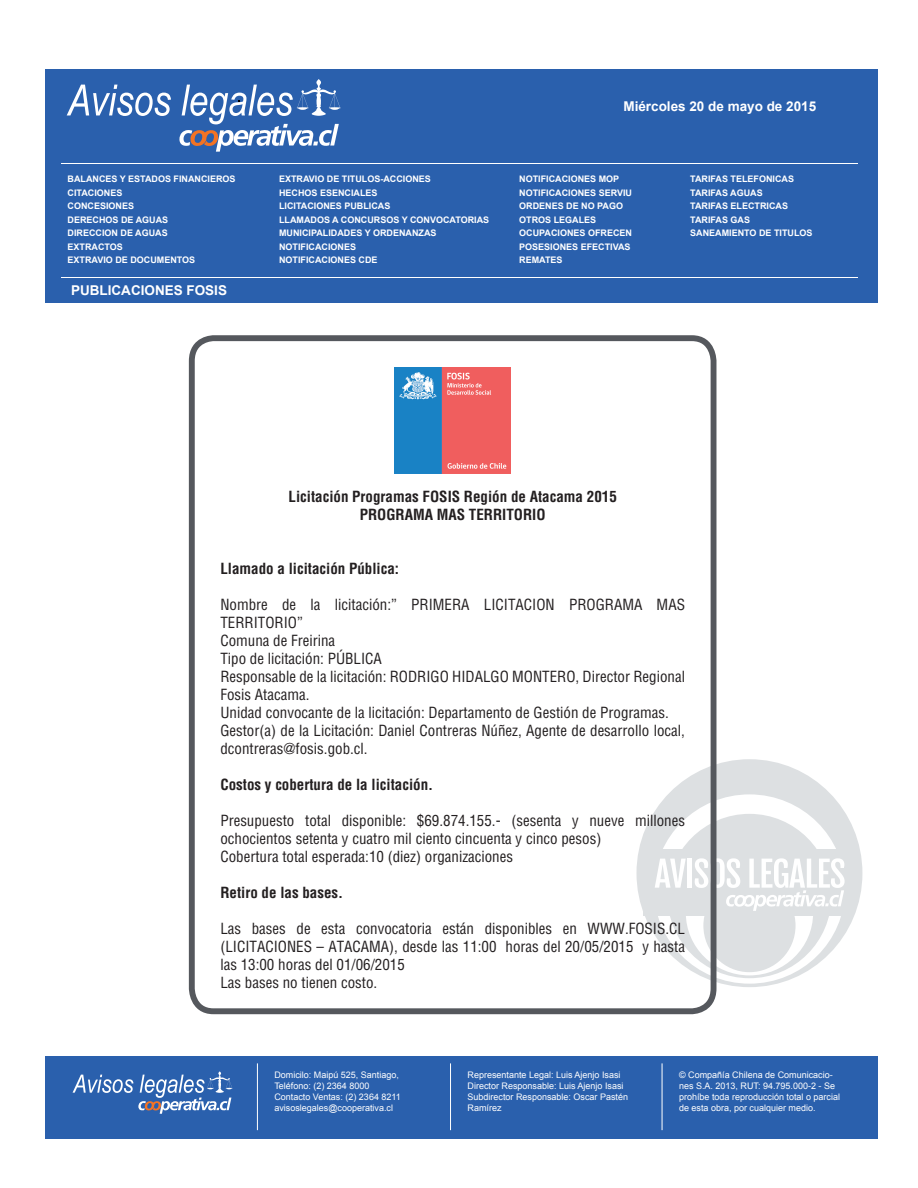
<style>
.page{position:relative;width:918px;height:1188px;background:#fff}
.page>*{position:absolute;margin:0;border:0;box-sizing:border-box;transform-origin:0 0}
.t1{font:condensed 15px/18px "Helvetica";color:#231f20}
.t2{font:700 condensed 15px/18px "Helvetica";color:#231f20;text-align:center}
.t3{font:700 13.5px "Arial";color:#fff}
.t4{font:700 9px/13.5px "Arial";color:#fff}
.t5{font:9px/10.8px "Arial";color:#fff}
</style>
<div class="page">
<svg style="left:636px;top:759px;width:227px;height:228px"></svg>
<div style="left:654px;top:794px;width:191px;height:190px;background:#fff;border-radius:50%"></div>
<div style="left:667px;top:814px;width:164px;height:164px;background:#dde0e2;border-radius:50%"></div>
<div style="left:686px;top:850px;width:127px;height:125px;background:#fff;border-radius:50%"></div>
<div style="left:703px;top:879px;width:93px;height:93px;background:#dde0e2;border-radius:50%"></div>
<div style="left:644px;top:849px;width:209px;height:66px;background:#dde0e2"></div>
<svg style="left:655px;top:859px;width:31px;height:29px"></svg>
<div style="left:687px;top:859px;width:5px;height:29px;background:#fff"></div>
<svg style="left:695px;top:858px;width:150px;height:53px"></svg>
<div style="left:46px;top:69px;width:832px;height:234px;background:#2a60ad"></div>
<div style="left:46px;top:1056px;width:832px;height:82px;background:#2a60ad"></div>
<hr style="left:450px;top:1063px;width:1px;height:67px;background:#fff">
<hr style="left:662px;top:1063px;width:1px;height:67px;background:#fff">
<hr style="left:257px;top:1063px;width:1px;height:67px;background:#fff">
<hr style="left:61px;top:163px;width:797px;height:1px;background:#fff">
<hr style="left:61px;top:277px;width:797px;height:1px;background:#fff">
<svg style="left:67px;top:85px;width:104px;height:31px"></svg>
<svg style="left:73px;top:1071px;width:160px;height:43px"></svg>
<div style="left:189px;top:335px;width:527px;height:679px;border:6px solid #55585d;border-radius:22px"></div>
<svg style="left:179px;top:79px;width:162px;height:73px"></svg>
<img style="left:395px;top:368px;width:115px;height:105px">
<p class="t3" style="left:623px;top:98px;width:194px">Miércoles 20 de mayo de 2015</p>
<p class="t4" style="left:68px;top:172px;width:170px">BALANCES Y ESTADOS FINANCIEROS<br>CITACIONES<br>CONCESIONES<br>DERECHOS DE AGUAS<br>DIRECCION DE AGUAS<br>EXTRACTOS<br>EXTRAVIO DE DOCUMENTOS</p>
<p class="t4" style="left:279px;top:172px;width:212px">EXTRAVIO DE TITULOS-ACCIONES<br>HECHOS ESENCIALES<br>LICITACIONES PUBLICAS<br>LLAMADOS A CONCURSOS Y CONVOCATORIAS<br>MUNICIPALIDADES Y ORDENANZAS<br>NOTIFICACIONES<br>NOTIFICACIONES CDE</p>
<p class="t4" style="left:519px;top:172px;width:114px">NOTIFICACIONES MOP<br>NOTIFICACIONES SERVIU<br>ORDENES DE NO PAGO<br>OTROS LEGALES<br>OCUPACIONES OFRECEN<br>POSESIONES EFECTIVAS<br>REMATES</p>
<p class="t4" style="left:690px;top:172px;width:124px">TARIFAS TELEFONICAS<br>TARIFAS AGUAS<br>TARIFAS ELECTRICAS<br>TARIFAS GAS<br>SANEAMIENTO DE TITULOS</p>
<p class="t3" style="left:71px;top:281px;width:158px">PUBLICACIONES FOSIS</p>
<p class="t2" style="left:289px;top:488px;width:330px">Licitación Programas FOSIS Región de Atacama 2015<br>PROGRAMA MAS TERRITORIO</p>
<p class="t2" style="left:220px;top:560px;width:180px">Llamado a licitación Pública:</p>
<p class="t1" style="left:220px;top:596px;width:466px">Nombre de la licitación:” PRIMERA LICITACION PROGRAMA MAS TERRITORIO”<br>Comuna de Freirina<br>Tipo de licitación: PÚBLICA<br>Responsable de la licitación: RODRIGO HIDALGO MONTERO, Director Regional Fosis Atacama.<br>Unidad convocante de la licitación: Departamento de Gestión de Programas.<br>Gestor(a) de la Licitación: Daniel Contreras Núñez, Agente de desarrollo local, dcontreras@fosis.gob.cl.</p>
<p class="t2" style="left:220px;top:776px;width:214px">Costos y cobertura de la licitación.</p>
<p class="t1" style="left:220px;top:812px;width:466px">Presupuesto total disponible: $69.874.155.- (sesenta y nueve millones ochocientos setenta y cuatro mil ciento cincuenta y cinco pesos)<br>Cobertura total esperada:10 (diez) organizaciones</p>
<p class="t2" style="left:220px;top:884px;width:124px">Retiro de las bases.</p>
<p class="t1" style="left:220px;top:920px;width:466px">Las bases de esta convocatoria están disponibles en WWW.FOSIS.CL (LICITACIONES – ATACAMA), desde las 11:00 horas del 20/05/2015 y hasta las 13:00 horas del 01/06/2015<br>Las bases no tienen costo.</p>
<p class="t5" style="left:274px;top:1070px;width:128px">Domicilo: Maipú 525, Santiago,<br>Teléfono: (2) 2364 8000<br>Contacto Ventas: (2) 2364 8211 avisoslegales@cooperativa.cl</p>
<p class="t5" style="left:468px;top:1070px;width:162px">Representante Legal: Luis Ajenjo Isasi<br>Director Responsable: Luis Ajenjo Isasi<br>Subdirector Responsable: Oscar Pastén<br>Ramírez</p>
<p class="t5" style="left:679px;top:1070px;width:163px">© Compañía Chilena de Comunicacio&shy;nes S.A. 2013, RUT: 94.795.000-2 - Se prohíbe toda reproducción total o parcial de esta obra, por cualquier medio.</p>
</div>
